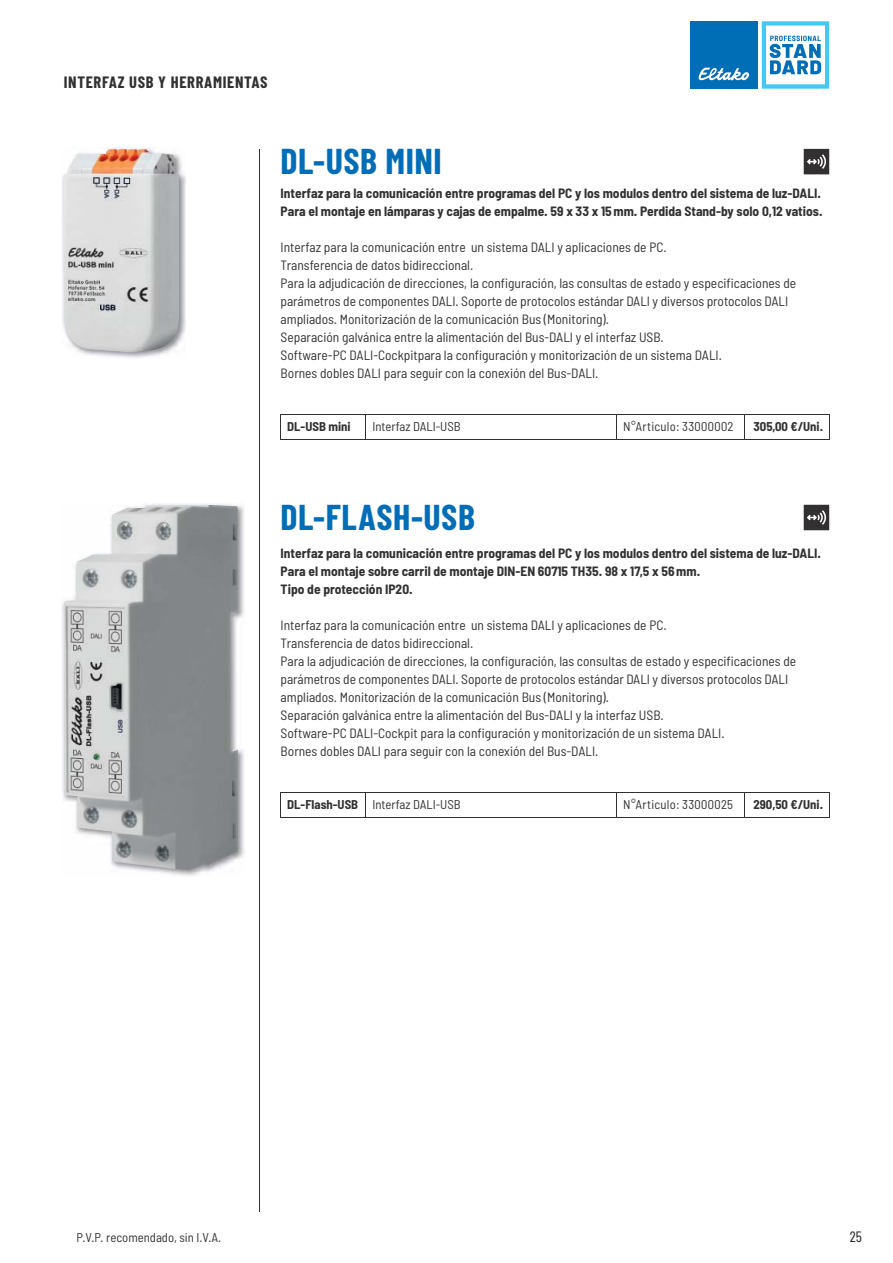
<style>
.page{position:relative;width:893px;height:1263px;background:#fff}
.page>*{position:absolute;margin:0;border:0;box-sizing:border-box;transform-origin:0 0}
.t1{font:700 36px "Barlow Condensed";letter-spacing:.015em;color:#006db7}
.t2{font:700 16.5px "Barlow Condensed";letter-spacing:.04em;color:#323031}
.t3{font:15px "Barlow Condensed";color:#231f20}
.t4{font:semi-condensed 13.5px/18px "Barlow";color:#323031}
.t5{font:700 semi-condensed 13.5px/18px "Barlow";color:#323031}
.t6{font:semi-condensed 12.75px "Barlow";color:#323031}
.t7{font:semi-condensed 12.75px "Barlow";letter-spacing:.025em;color:#323031}
.t8{font:700 semi-condensed 12.75px "Barlow";color:#323031}
.s1{font-weight:700}
</style>
<div class="page">
<hr style="left:259px;top:149px;width:1px;height:1063px;background:#323031">
<div style="left:690px;top:21px;width:68px;height:68px;background:#006db7"></div>
<svg style="left:698px;top:68px;width:51px;height:13px"></svg>
<svg style="left:762px;top:21px;width:67px;height:68px"></svg>
<hr style="left:281px;top:414px;width:85px;height:1px;background:#323031">
<hr style="left:281px;top:440px;width:85px;height:1px;background:#323031">
<svg style="left:616px;top:415px;width:1px;height:25px"></svg>
<hr style="left:744px;top:414px;width:86px;height:1px;background:#323031">
<svg style="left:829px;top:415px;width:1px;height:25px"></svg>
<hr style="left:744px;top:440px;width:86px;height:1px;background:#323031">
<hr style="left:366px;top:414px;width:251px;height:1px;background:#323031">
<hr style="left:617px;top:414px;width:127px;height:1px;background:#323031">
<svg style="left:744px;top:415px;width:1px;height:25px"></svg>
<hr style="left:366px;top:440px;width:378px;height:1px;background:#323031">
<svg style="left:804px;top:149px;width:25px;height:25px"></svg>
<img style="left:62px;top:147px;width:123px;height:212px">
<img style="left:64px;top:149px;width:115px;height:203px">
<hr style="left:281px;top:792px;width:85px;height:1px;background:#323031">
<hr style="left:281px;top:818px;width:85px;height:1px;background:#323031">
<svg style="left:616px;top:793px;width:1px;height:25px"></svg>
<hr style="left:744px;top:792px;width:86px;height:1px;background:#323031">
<svg style="left:829px;top:793px;width:1px;height:25px"></svg>
<hr style="left:744px;top:818px;width:86px;height:1px;background:#323031">
<hr style="left:366px;top:792px;width:251px;height:1px;background:#323031">
<hr style="left:617px;top:792px;width:127px;height:1px;background:#323031">
<svg style="left:744px;top:793px;width:1px;height:25px"></svg>
<hr style="left:366px;top:818px;width:378px;height:1px;background:#323031">
<svg style="left:804px;top:505px;width:25px;height:25px"></svg>
<img style="left:61px;top:504px;width:183px;height:372px">
<img style="left:64px;top:505px;width:174px;height:365px">
<p class="t2" style="left:64px;top:77px;width:205px">INTERFAZ USB Y HERRAMIENTAS</p>
<h1 class="t1" style="left:281px;top:149px;width:163px">DL-USB MINI</h1>
<p class="t5" style="left:281px;top:186px;width:543px">Interfaz para la comunicación entre programas del PC y los modulos dentro del sistema de luz-DALI.<br>Para el montaje en lámparas y cajas de empalme. 59 x 33 x 15 mm. Perdida Stand-by solo 0,12 vatios.</p>
<p class="t4" style="left:281px;top:240px;width:517px">Interfaz para la comunicación entre un sistema DALI y aplicaciones de PC.<br>Transferencia de datos bidireccional.<br>Para la adjudicación de direcciones, la configuración, las consultas de estado y especificaciones de parámetros de componentes DALI. Soporte de protocolos estándar DALI y diversos protocolos DALI ampliados. Monitorización de la comunicación Bus (Monitoring).<br>Separación galvánica entre la alimentación del Bus-DALI y el interfaz USB.<br>Software-PC DALI-Cockpitpara la configuración y monitorización de un sistema DALI.<br>Bornes dobles DALI para seguir con la conexión del Bus-DALI.</p>
<p class="t8" style="left:287px;top:422px;width:65px">DL-USB mini</p>
<p class="t6" style="left:372px;top:422px;width:90px">Interfaz DALI-USB</p>
<p class="t7" style="left:623px;top:422px;width:112px">N°Articulo: 33000002</p>
<p class="t8" style="left:753px;top:422px;width:71px">305,00 €/Uni.</p>
<h1 class="t1" style="left:281px;top:505px;width:196px">DL-FLASH-USB</h1>
<p class="t5" style="left:281px;top:546px;width:542px">Interfaz para la comunicación entre programas del PC y los modulos dentro del sistema de luz-DALI.<br>Para el montaje sobre carril de montaje DIN-EN 60715 TH35. 98 x 17,5 x 56 mm.<br>Tipo de protección IP20.</p>
<p class="t4" style="left:281px;top:618px;width:517px">Interfaz para la comunicación entre un sistema DALI y aplicaciones de PC.<br>Transferencia de datos bidireccional.<br>Para la adjudicación de direcciones, la configuración, las consultas de estado y especificaciones de parámetros de componentes DALI. Soporte de protocolos estándar DALI y diversos protocolos DALI ampliados. Monitorización de la comunicación Bus (Monitoring).<br>Separación galvánica entre la alimentación del Bus-DALI y la interfaz USB.<br>Software-PC DALI-Cockpit para la configuración y monitorización de un sistema DALI.<br>Bornes dobles DALI para seguir con la conexión del Bus-DALI.</p>
<p class="t6" style="left:287px;top:800px;width:175px"><span class="s1">DL-Flash-USB</span> Interfaz DALI-USB</p>
<p class="t7" style="left:623px;top:800px;width:111px">N°Articulo: 33000025</p>
<p class="t8" style="left:753px;top:800px;width:71px">290,50 €/Uni.</p>
<p class="t6" style="left:76px;top:1233px;width:146px">P.V.P. recomendado, sin I.V.A.</p>
<p class="t3" style="left:850px;top:1231px;width:14px">25</p>
</div>
